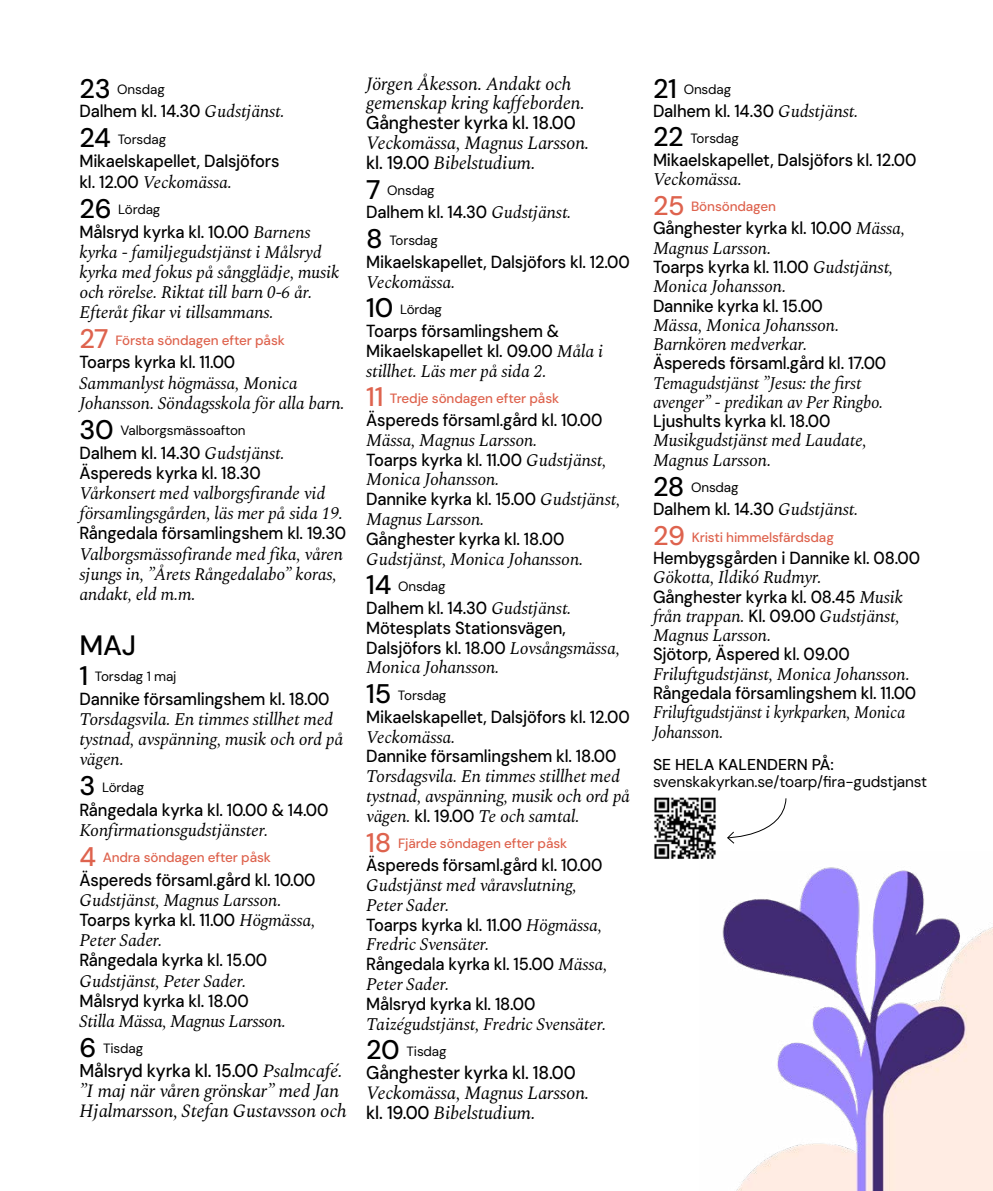
<style>
.page{position:relative;width:993px;height:1191px;background:#fff}
.page>*{position:absolute;margin:0;border:0;box-sizing:border-box;transform-origin:0 0}
.t1{font:500 28px "DM Sans";color:#000}
.t2{font:italic 18.55px/19.8px "Spectral";letter-spacing:-.01em;color:#000}
.t3{font:500 18.55px "DM Sans";letter-spacing:-.01em;color:#000;scale:.94 1}
.t4{font:500 17.5px/19.8px "DM Sans";letter-spacing:-.01em;color:#000;scale:.94 1}
.t5{font:italic 17.5px/20.1px "Spectral";letter-spacing:-.01em;color:#000}
.t6{font:italic 17.5px/19.2px "Spectral";letter-spacing:-.01em;color:#000;scale:.96 1}
.t7{font:italic 17.5px/19.2px "Spectral";letter-spacing:-.01em;color:#000;scale:.94 1}
.t8{font:500 15.75px "DM Sans";color:#000}
.t9{font:15.4px "DM Sans";letter-spacing:-.01em;color:#000}
.t10{font:13.47px "DM Sans";letter-spacing:-.01em;color:#000}
.t11{font:500 13.47px "DM Sans";letter-spacing:-.01em;color:#de634e}
.s1{font-weight:500;font-size:26.95px}
.s2{font-family:"Spectral";font-weight:400;font-style:italic}
.s3{font-family:"DM Sans";font-weight:500;font-style:normal}
.s4{font-size:26.95px}
</style>
<div class="page">
<img style="left:654px;top:797px;width:62px;height:62px">
<svg style="left:727px;top:798px;width:59px;height:46px"></svg>
<img style="left:699px;top:851px;width:293px;height:340px">
<p class="t10" style="left:79px;top:81px;width:87px"><span class="s1">23</span> Onsdag</p>
<p class="t4" style="left:79px;top:101px;width:220px">Dalhem kl. 14.30 <span class="s2">Gudstjänst.</span></p>
<p class="t10" style="left:79px;top:131px;width:88px"><span class="s1">24</span> Torsdag</p>
<p class="t4" style="left:79px;top:151px;width:214px">Mikaelskapellet, Dalsjöfors</p>
<p class="t5" style="left:79px;top:170px;width:154px"><span class="s3">kl. 12.00</span> Veckomässa.</p>
<p class="t10" style="left:79px;top:201px;width:82px"><span class="s1">26</span> Lördag</p>
<p class="t4" style="left:79px;top:222px;width:247px">Målsryd kyrka kl. 10.00 <span class="s2">Barnens</span></p>
<p class="t5" style="left:79px;top:241px;width:261px">kyrka - familjegudstjänst i Målsryd kyrka med fokus på sångglädje, musik och rörelse. Riktat till barn 0-6 år.<br>Efteråt fikar vi tillsammans.</p>
<p class="t11" style="left:79px;top:332px;width:207px"><span class="s4">27</span> Första söndagen efter påsk</p>
<p class="t4" style="left:79px;top:352px;width:167px">Toarps kyrka kl. 11.00</p>
<p class="t5" style="left:79px;top:371px;width:267px">Sammanlyst högmässa, Monica<br>Johansson. Söndagsskola för alla barn.</p>
<p class="t10" style="left:79px;top:422px;width:168px"><span class="s1">30</span> Valborgsmässoafton</p>
<p class="t4" style="left:79px;top:442px;width:220px">Dalhem kl. 14.30 <span class="s2">Gudstjänst.<br></span>Äspereds kyrka kl. 18.30</p>
<p class="t5" style="left:79px;top:482px;width:265px">Vårkonsert med valborgsfirande vid församlingsgården, läs mer på sida 19.</p>
<p class="t4" style="left:79px;top:523px;width:285px">Rångedala församlingshem kl. 19.30</p>
<p class="t5" style="left:79px;top:542px;width:265px">Valborgsmässofirande med fika, våren sjungs in, ”Årets Rångedalabo” koras, andakt, eld m.m.</p>
<h1 class="t1" style="left:79px;top:627px;width:58px">MAJ</h1>
<p class="t10" style="left:79px;top:668px;width:99px"><span class="s1">1</span> Torsdag 1 maj</p>
<p class="t4" style="left:79px;top:689px;width:267px">Dannike församlingshem kl. 18.00</p>
<p class="t5" style="left:79px;top:708px;width:265px">Torsdagsvila. En timmes stillhet med tystnad, avspänning, musik och ord på vägen.</p>
<p class="t10" style="left:79px;top:779px;width:66px"><span class="s1">3</span> Lördag</p>
<p class="t4" style="left:79px;top:799px;width:266px">Rångedala kyrka kl. 10.00 &amp; 14.00</p>
<p class="t5" style="left:79px;top:818px;width:190px">Konfirmationsgudstjänster.</p>
<p class="t11" style="left:79px;top:849px;width:193px"><span class="s4">4</span> Andra söndagen efter påsk</p>
<p class="t4" style="left:79px;top:869px;width:252px">Äspereds församl.gård kl. 10.00</p>
<p class="t5" style="left:79px;top:889px;width:203px">Gudstjänst, Magnus Larsson.</p>
<p class="t4" style="left:79px;top:910px;width:252px">Toarps kyrka kl. 11.00 <span class="s2">Högmässa,</span></p>
<p class="t5" style="left:79px;top:929px;width:84px">Peter Sader.</p>
<p class="t4" style="left:79px;top:950px;width:201px">Rångedala kyrka kl. 15.00</p>
<p class="t5" style="left:79px;top:969px;width:168px">Gudstjänst, Peter Sader.</p>
<p class="t4" style="left:79px;top:990px;width:181px">Målsryd kyrka kl. 18.00</p>
<p class="t5" style="left:79px;top:1009px;width:208px">Stilla Mässa, Magnus Larsson.</p>
<p class="t10" style="left:79px;top:1040px;width:65px"><span class="s1">6</span> Tisdag</p>
<p class="t3" style="left:79px;top:1059px;width:281px">Målsryd kyrka kl. 15.00 <span class="s2">Psalmcafé.</span></p>
<p class="t2" style="left:79px;top:1079px;width:268px">”I maj när våren grönskar” med Jan<br>Hjalmarsson, Stefan Gustavsson och</p>
<p class="t2" style="left:366px;top:72px;width:220px">Jörgen Åkesson. Andakt och gemenskap kring kaffeborden.</p>
<p class="t3" style="left:366px;top:111px;width:224px">Gånghester kyrka kl. 18.00</p>
<p class="t2" style="left:366px;top:132px;width:224px">Veckomässa, Magnus Larsson. <span class="s3">kl. 19.00</span> Bibelstudium.</p>
<p class="t10" style="left:366px;top:182px;width:70px"><span class="s1">7</span> Onsdag</p>
<p class="t4" style="left:366px;top:202px;width:220px">Dalhem kl. 14.30 <span class="s2">Gudstjänst.</span></p>
<p class="t10" style="left:366px;top:232px;width:73px"><span class="s1">8</span> Torsdag</p>
<p class="t4" style="left:366px;top:252px;width:282px">Mikaelskapellet, Dalsjöfors kl. 12.00</p>
<p class="t5" style="left:366px;top:270px;width:91px">Veckomässa.</p>
<p class="t10" style="left:366px;top:301px;width:77px"><span class="s1">10</span> Lördag</p>
<p class="t4" style="left:366px;top:321px;width:253px">Toarps församlingshem &amp;<br>Mikaelskapellet kl. 09.00 <span class="s2">Måla i</span></p>
<p class="t5" style="left:366px;top:359px;width:182px">stillhet. Läs mer på sida 2.</p>
<p class="t11" style="left:366px;top:390px;width:194px"><span class="s4">11</span> Tredje söndagen efter påsk</p>
<p class="t4" style="left:366px;top:410px;width:252px">Äspereds församl.gård kl. 10.00</p>
<p class="t5" style="left:366px;top:429px;width:173px">Mässa, Magnus Larsson.</p>
<p class="t4" style="left:366px;top:449px;width:257px">Toarps kyrka kl. 11.00 <span class="s2">Gudstjänst,</span></p>
<p class="t5" style="left:366px;top:468px;width:135px">Monica Johansson.</p>
<p class="t4" style="left:366px;top:489px;width:272px">Dannike kyrka kl. 15.00 <span class="s2">Gudstjänst,</span></p>
<p class="t5" style="left:366px;top:508px;width:120px">Magnus Larsson.</p>
<p class="t4" style="left:366px;top:529px;width:212px">Gånghester kyrka kl. 18.00</p>
<p class="t5" style="left:366px;top:547px;width:218px">Gudstjänst, Monica Johansson.</p>
<p class="t10" style="left:366px;top:578px;width:81px"><span class="s1">14</span> Onsdag</p>
<p class="t4" style="left:366px;top:598px;width:271px">Dalhem kl. 14.30 <span class="s2">Gudstjänst.<br></span>Mötesplats Stationsvägen,<br>Dalsjöfors kl. 18.00 <span class="s2">Lovsångsmässa,</span></p>
<p class="t5" style="left:366px;top:656px;width:135px">Monica Johansson.</p>
<p class="t10" style="left:366px;top:686px;width:82px"><span class="s1">15</span> Torsdag</p>
<p class="t4" style="left:366px;top:707px;width:282px">Mikaelskapellet, Dalsjöfors kl. 12.00</p>
<p class="t5" style="left:366px;top:725px;width:91px">Veckomässa.</p>
<p class="t4" style="left:366px;top:746px;width:267px">Dannike församlingshem kl. 18.00</p>
<p class="t5" style="left:366px;top:765px;width:265px">Torsdagsvila. En timmes stillhet med tystnad, avspänning, musik och ord på vägen. <span class="s3">kl. 19.00</span> Te och samtal.</p>
<p class="t11" style="left:366px;top:835px;width:202px"><span class="s4">18</span> Fjärde söndagen efter påsk</p>
<p class="t4" style="left:366px;top:855px;width:252px">Äspereds församl.gård kl. 10.00</p>
<p class="t5" style="left:366px;top:874px;width:212px">Gudstjänst med våravslutning,<br>Peter Sader.</p>
<p class="t4" style="left:366px;top:914px;width:252px">Toarps kyrka kl. 11.00 <span class="s2">Högmässa,</span></p>
<p class="t5" style="left:366px;top:933px;width:125px">Fredric Svensäter.</p>
<p class="t4" style="left:366px;top:954px;width:258px">Rångedala kyrka kl. 15.00 <span class="s2">Mässa,</span></p>
<p class="t5" style="left:366px;top:973px;width:84px">Peter Sader.</p>
<p class="t4" style="left:366px;top:993px;width:181px">Målsryd kyrka kl. 18.00</p>
<p class="t5" style="left:366px;top:1012px;width:241px">Taizégudstjänst, Fredric Svensäter.</p>
<p class="t10" style="left:366px;top:1042px;width:82px"><span class="s1">20</span> Tisdag</p>
<p class="t3" style="left:366px;top:1061px;width:224px">Gånghester kyrka kl. 18.00</p>
<p class="t2" style="left:366px;top:1081px;width:224px">Veckomässa, Magnus Larsson. <span class="s3">kl. 19.00</span> Bibelstudium.</p>
<p class="t10" style="left:652px;top:81px;width:80px"><span class="s1">21</span> Onsdag</p>
<p class="t4" style="left:652px;top:101px;width:220px">Dalhem kl. 14.30 <span class="s2">Gudstjänst.</span></p>
<p class="t10" style="left:652px;top:130px;width:87px"><span class="s1">22</span> Torsdag</p>
<p class="t4" style="left:652px;top:149px;width:282px">Mikaelskapellet, Dalsjöfors kl. 12.00</p>
<p class="t5" style="left:652px;top:168px;width:91px">Veckomässa.</p>
<p class="t11" style="left:652px;top:198px;width:124px"><span class="s4">25</span> Bönsöndagen</p>
<p class="t4" style="left:652px;top:218px;width:269px">Gånghester kyrka kl. 10.00 <span class="s2">Mässa,</span></p>
<p class="t5" style="left:652px;top:237px;width:120px">Magnus Larsson.</p>
<p class="t4" style="left:652px;top:257px;width:257px">Toarps kyrka kl. 11.00 <span class="s2">Gudstjänst,</span></p>
<p class="t5" style="left:652px;top:275px;width:135px">Monica Johansson.</p>
<p class="t4" style="left:652px;top:295px;width:182px">Dannike kyrka kl. 15.00</p>
<p class="t5" style="left:652px;top:314px;width:188px;line-height:19.2px">Mässa, Monica Johansson.<br>Barnkören medverkar.</p>
<p class="t4" style="left:652px;top:353px;width:249px">Äspereds församl.gård kl. 17.00</p>
<p class="t6" style="left:652px;top:372px;width:241px">Temagudstjänst ”Jesus: the first avenger” - predikan av Per Ringbo.</p>
<p class="t4" style="left:652px;top:411px;width:190px">Ljushults kyrka kl. 18.00</p>
<p class="t5" style="left:652px;top:430px;width:215px;line-height:19.2px">Musikgudstjänst med Laudate,<br>Magnus Larsson.</p>
<p class="t10" style="left:652px;top:479px;width:87px"><span class="s1">28</span> Onsdag</p>
<p class="t4" style="left:652px;top:499px;width:220px">Dalhem kl. 14.30 <span class="s2">Gudstjänst.</span></p>
<p class="t11" style="left:652px;top:528px;width:182px"><span class="s4">29</span> Kristi himmelsfärdsdag</p>
<p class="t4" style="left:652px;top:548px;width:285px">Hembygsgården i Dannike kl. 08.00</p>
<p class="t5" style="left:652px;top:566px;width:170px">Gökotta, Ildikó Rudmyr.</p>
<p class="t4" style="left:652px;top:586px;width:267px">Gånghester kyrka kl. 08.45 <span class="s2">Musik</span></p>
<p class="t5" style="left:652px;top:605px;width:248px;line-height:19.2px">från trappan. <span class="s3">Kl. 09.00</span> Gudstjänst,<br>Magnus Larsson.</p>
<p class="t4" style="left:652px;top:644px;width:211px">Sjötorp, Äspered kl. 09.00</p>
<p class="t5" style="left:652px;top:662px;width:258px">Friluftgudstjänst, Monica Johansson.</p>
<p class="t4" style="left:652px;top:683px;width:281px">Rångedala församlingshem kl. 11.00</p>
<p class="t7" style="left:652px;top:701px;width:270px">Friluftgudstjänst i kyrkparken, Monica<br>Johansson.</p>
<p class="t8" style="left:652px;top:754px;width:182px">SE HELA KALENDERN PÅ:</p>
<p class="t9" style="left:652px;top:772px;width:275px">svenskakyrkan.se/toarp/fira-gudstjanst</p>
</div>
